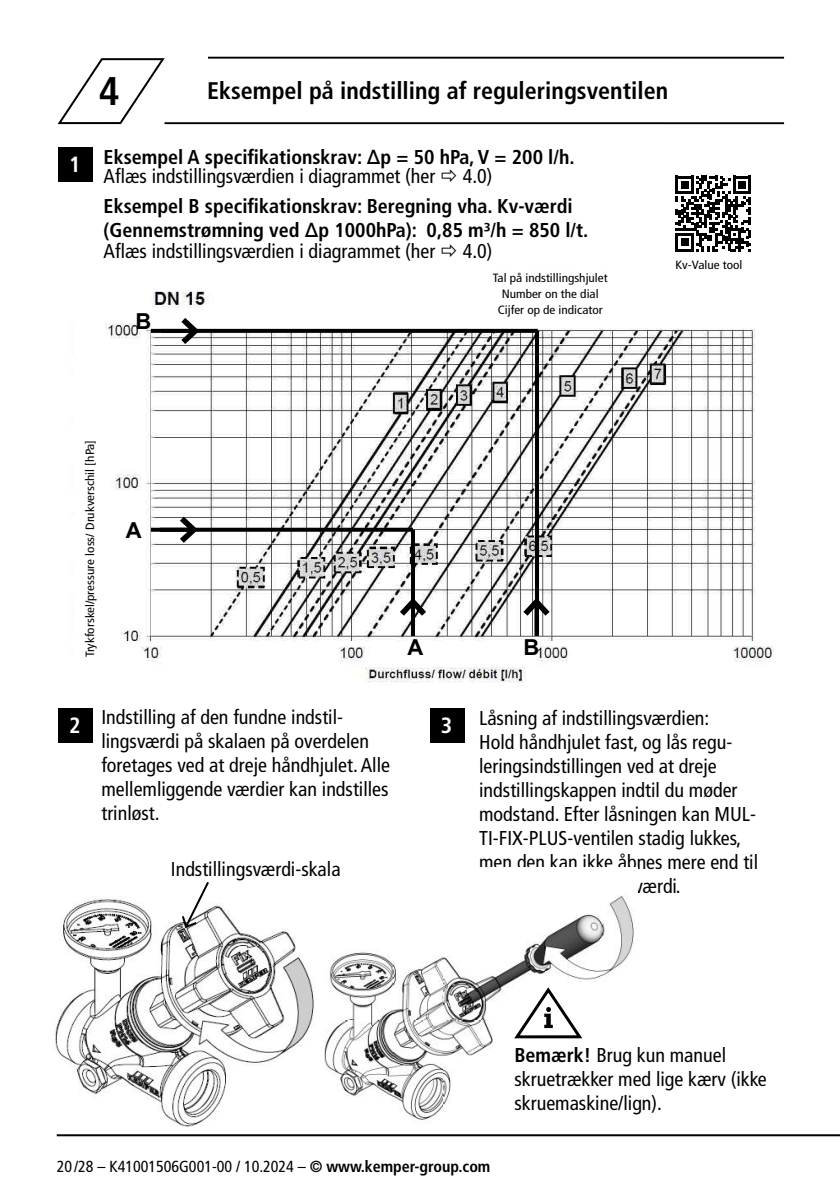
<style>
.page{position:relative;width:840px;height:1191px;background:#fff}
.page>*{position:absolute;margin:0;border:0;box-sizing:border-box;transform-origin:0 0}
.t1{font:700 condensed 40px "Frutiger LT Com";color:#000}
.t2{font:700 condensed 24px "Frutiger LT Com";color:#000}
.t3{font:700 22px "Arial";color:#000}
.t4{font:700 condensed 22px "Frutiger LT Com";color:#fff}
.t5{font:condensed 20px/24px "Frutiger LT Com";color:#000}
.t6{font:700 condensed 20px/24px "Frutiger LT Com";color:#000}
.t7{font:condensed 16px "Frutiger LT Com";color:#000}
.t8{font:condensed 12px/16px "Frutiger LT Com";color:#000;text-align:center;scale:1.1 1}
.s1{font-weight:700}
</style>
<div class="page">
<hr style="left:57px;top:1134px;width:782px;height:2px;background:#000">
<div style="left:58px;top:148px;width:34px;height:34px;background:#000"></div>
<div style="left:58px;top:708px;width:34px;height:34px;background:#000"></div>
<div style="left:430px;top:708px;width:34px;height:34px;background:#000"></div>
<img style="left:73px;top:291px;width:700px;height:392px">
<svg style="left:151px;top:528px;width:262px;height:4px"></svg>
<svg style="left:151px;top:329px;width:386px;height:4px"></svg>
<hr style="left:411px;top:530px;width:4px;height:106px;background:#000">
<svg style="left:534px;top:331px;width:4px;height:262px"></svg>
<hr style="left:161px;top:329px;width:34px;height:4px;background:#000">
<svg style="left:175px;top:312px;width:28px;height:38px"></svg>
<svg style="left:160px;top:528px;width:14px;height:4px"></svg>
<svg style="left:174px;top:511px;width:28px;height:38px"></svg>
<svg style="left:534px;top:621px;width:4px;height:15px"></svg>
<svg style="left:517px;top:593px;width:38px;height:28px"></svg>
<svg style="left:394px;top:593px;width:37px;height:28px"></svg>
<div style="left:473px;top:273px;width:153px;height:45px;background:#fff"></div>
<div style="left:74px;top:317px;width:31px;height:340px;background:#fff"></div>
<div style="left:675px;top:260px;width:153px;height:44px;background:#fff"></div>
<hr style="left:208px;top:57px;width:575px;height:2px;background:#000">
<hr style="left:164px;top:122px;width:619px;height:2px;background:#000">
<svg style="left:57px;top:58px;width:109px;height:67px"></svg>
<svg style="left:675px;top:176px;width:75px;height:75px"></svg>
<img style="left:324px;top:895px;width:310px;height:228px">
<svg style="left:511px;top:985px;width:73px;height:54px"></svg>
<img style="left:55px;top:898px;width:259px;height:229px">
<svg style="left:180px;top:882px;width:31px;height:47px"></svg>
<p class="t4" style="left:69px;top:151px;width:13px">1</p>
<h1 class="t1" style="left:99px;top:66px;width:22px">4</h1>
<p class="t2" style="left:207px;top:76px;width:462px">Eksempel på indstilling af reguleringsventilen</p>
<p class="t6" style="left:104px;top:145px;width:472px">Eksempel A specifikationskrav: ∆p = 50 hPa, V = 200 l/h.</p>
<p class="t6" style="left:104px;top:194px;width:486px">Eksempel B specifikationskrav: Beregning vha. Kv-værdi (Gennemstrømning ved ∆p 1000hPa): 0,85 m³/h = 850 l/t.</p>
<p class="t5" style="left:104px;top:164px;width:333px">Aflæs indstillingsværdien i diagrammet (her</p>
<p class="t5" style="left:462px;top:164px;width:31px">4.0)</p>
<p class="t5" style="left:104px;top:239px;width:333px">Aflæs indstillingsværdien i diagrammet (her</p>
<p class="t5" style="left:462px;top:239px;width:31px">4.0)</p>
<p class="t3" style="left:135px;top:306px;width:17px">B</p>
<p class="t8" style="left:492px;top:270px;width:106px">Tal på indstillingshjulet<br>Number on the dial<br>Cijfer op de indicator</p>
<p class="t8" style="left:675px;top:257px;width:62px">Kv-Value tool</p>
<p class="t8" style="left:82px;top:657px;width:199px;rotate:-90deg">Trykforskel/pressure loss/ Drukverschil [hPa]</p>
<p class="t3" style="left:126px;top:515px;width:17px">A</p>
<p class="t3" style="left:407px;top:632px;width:17px">A</p>
<p class="t3" style="left:523px;top:632px;width:17px">B</p>
<p class="t5" style="left:101px;top:705px;width:290px">Indstilling af den fundne indstil&shy;lingsværdi på skalaen på overdelen foretages ved at dreje håndhjulet. Alle mellemliggende værdier kan indstilles trinløst.</p>
<p class="t4" style="left:69px;top:711px;width:13px">2</p>
<p class="t4" style="left:440px;top:711px;width:13px">3</p>
<p class="t5" style="left:171px;top:857px;width:171px">Indstillingsværdi-skala</p>
<p class="t5" style="left:479px;top:706px;width:280px">Låsning af indstillingsværdien:<br>Hold håndhjulet fast, og lås regu&shy;leringsindstillingen ved at dreje indstillingskappen indtil du møder modstand. Efter låsningen kan MUL-TI-FIX-PLUS-ventilen stadig lukkes, men den kan ikke åbnes mere end til</p>
<p class="t5" style="left:514px;top:1042px;width:253px"><span class="s1">Bemærk!</span> Brug kun manuel skruetrækker med lige kærv (ikke skruemaskine/lign).</p>
<p class="t7" style="left:57px;top:1156px;width:435px">20 /28 – K41001506G001-00 / 10.2024 – <span class="s1">© www.kemper-group.com</span></p>
</div>
